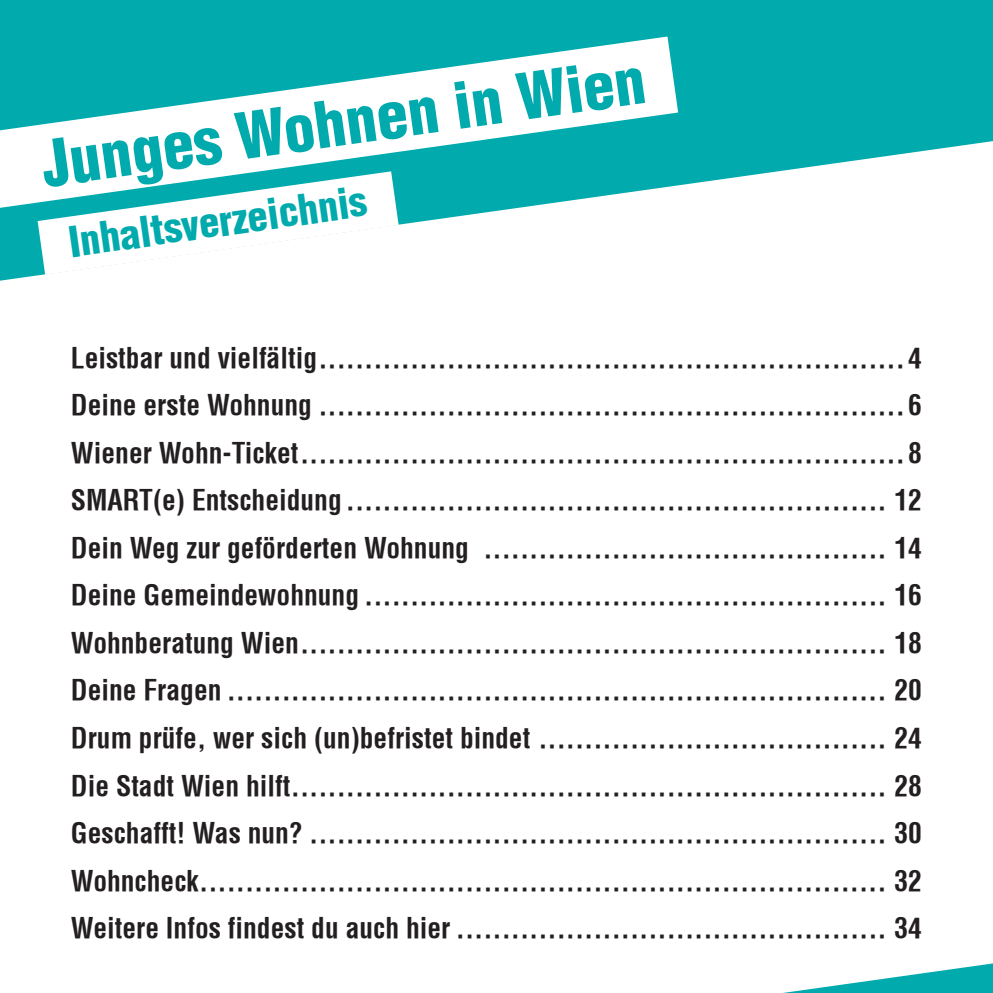
<style>
.page{position:relative;width:993px;height:993px;background:#fff}
.page>*{position:absolute;margin:0;border:0;box-sizing:border-box;transform-origin:0 0}
.t1{font:900 condensed 62.5px "Helvetica";color:#00aaad}
.t2{font:900 condensed 40px "Helvetica";color:#00aaad}
.t3{font:700 condensed 27.5px/47.5px "Helvetica";color:#231f20;text-align:justify}
</style>
<div class="page">
<svg style="left:0;top:0;width:992px;height:280px;fill:#00aaad"></svg>
<svg style="left:790px;top:963px;width:202px;height:29px"></svg>
<svg style="left:38px;top:208px;width:360px;height:67px"></svg>
<svg style="left:0;top:36px;width:678px;height:172px"></svg>
<h1 class="t1" style="left:36px;top:125px;width:610px;rotate:-8deg">Junges Wohnen in Wien</h1>
<h2 class="t2" style="left:66px;top:217px;width:301px;rotate:-8deg">Inhaltsverzeichnis</h2>
<p class="t3" style="left:71px;top:333px;width:852px">Leistbar und vielfältig................................................................4<br>Deine erste Wohnung ................................................................6<br>Wiener Wohn-Ticket..................................................................8<br>SMART(e) Entscheidung ........................................................... 12<br>Dein Weg zur geförderten Wohnung ............................................ 14<br>Deine Gemeindewohnung ......................................................... 16<br>Wohnberatung Wien................................................................ 18<br>Deine Fragen ........................................................................ 20<br>Drum prüfe, wer sich (un)befristet bindet ...................................... 24<br>Die Stadt Wien hilft................................................................. 28<br>Geschafft! Was nun? ............................................................... 30<br>Wohncheck........................................................................... 32<br>Weitere Infos findest du auch hier ............................................... 34</p>
</div>
